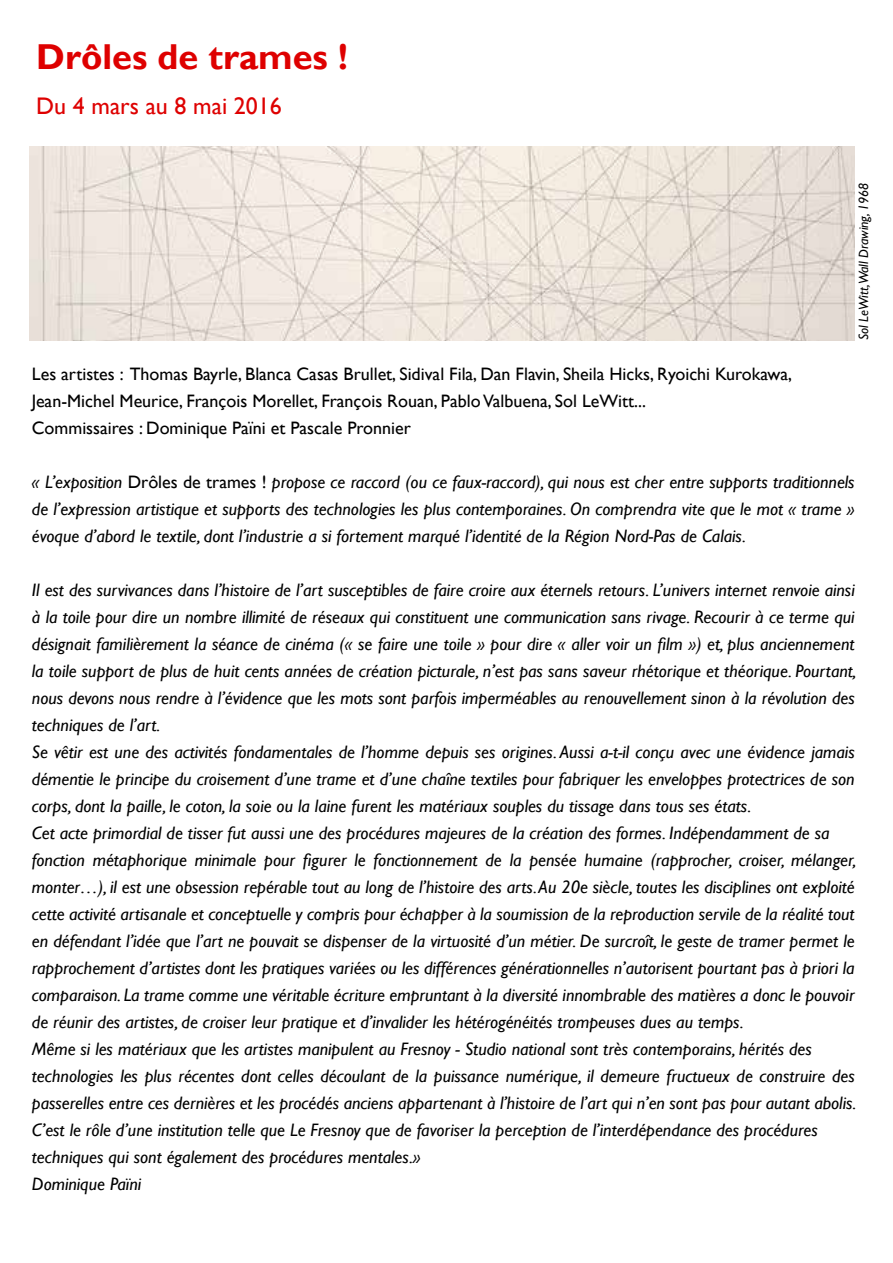
<style>
.page{position:relative;width:893px;height:1263px;background:#fff}
.page>*{position:absolute;margin:0;border:0;box-sizing:border-box;transform-origin:0 0}
.t1{font:700 36px "Gill Sans";color:#de0000}
.t2{font:24px "Gill Sans";color:#de0000}
.t3{font:italic 18px/27px "Gill Sans";color:#000;text-align:justify}
.t4{font:18px/27px "Gill Sans";color:#000}
.t5{font:italic 13.5px "Gill Sans";color:#000}
.s1{font-style:normal}
</style>
<div class="page">
<img style="left:30px;top:147px;width:825px;height:193px">
<h1 class="t1" style="left:36px;top:35px;width:313px">Drôles de trames !</h1>
<h2 class="t2" style="left:36px;top:92px;width:247px">Du 4 mars au 8 mai 2016</h2>
<p class="t5" style="left:856px;top:340px;width:159px;rotate:-90deg">Sol LeWitt,Wall Drawing, 1968</p>
<p class="t4" style="left:32px;top:360px;width:762px">Les artistes : Thomas Bayrle, Blanca Casas Brullet, Sidival Fila, Dan Flavin, Sheila Hicks, Ryoichi Kurokawa,<br>Jean-Michel Meurice, François Morellet, François Rouan, Pablo Valbuena, Sol LeWitt...<br>Commissaires : Dominique Païni et Pascale Pronnier</p>
<p class="t3" style="left:32px;top:468px;width:824px">« L’exposition <span class="s1">Drôles de trames !</span> propose ce raccord (ou ce faux-raccord), qui nous est cher entre supports traditionnels de l’expression artistique et supports des technologies les plus contemporaines. On comprendra vite que le mot « trame » évoque d’abord le textile, dont l’industrie a si fortement marqué l’identité de la Région Nord-Pas de Calais.</p>
<p class="t3" style="left:32px;top:576px;width:826px;text-align:left">Il est des survivances dans l’histoire de l’art susceptibles de faire croire aux éternels retours. L’univers internet renvoie ainsi à la toile pour dire un nombre illimité de réseaux qui constituent une communication sans rivage. Recourir à ce terme qui désignait familièrement la séance de cinéma (« se faire une toile » pour dire « aller voir un film ») et, plus anciennement la toile support de plus de huit cents années de création picturale, n’est pas sans saveur rhétorique et théorique. Pourtant, nous devons nous rendre à l’évidence que les mots sont parfois imperméables au renouvellement sinon à la révolution des techniques de l’art.<br>Se vêtir est une des activités fondamentales de l’homme depuis ses origines. Aussi a-t-il conçu avec une évidence jamais démentie le principe du croisement d’une trame et d’une chaîne textiles pour fabriquer les enveloppes protectrices de son corps, dont la paille, le coton, la soie ou la laine furent les matériaux souples du tissage dans tous ses états.<br>Cet acte primordial de tisser fut aussi une des procédures majeures de la création des formes. Indépendamment de sa fonction métaphorique minimale pour figurer le fonctionnement de la pensée humaine (rapprocher, croiser, mélanger, monter…), il est une obsession repérable tout au long de l’histoire des arts. Au 20e siècle, toutes les disciplines ont exploité cette activité artisanale et conceptuelle y compris pour échapper à la soumission de la reproduction servile de la réalité tout en défendant l’idée que l’art ne pouvait se dispenser de la virtuosité d’un métier. De surcroît, le geste de tramer permet le rapprochement d’artistes dont les pratiques variées ou les différences générationnelles n’autorisent pourtant pas à priori la comparaison. La trame comme une véritable écriture empruntant à la diversité innombrable des matières a donc le pouvoir de réunir des artistes, de croiser leur pratique et d’invalider les hétérogénéités trompeuses dues au temps.<br>Même si les matériaux que les artistes manipulent au Fresnoy - Studio national sont très contemporains, hérités des technologies les plus récentes dont celles découlant de la puissance numérique, il demeure fructueux de construire des passerelles entre ces dernières et les procédés anciens appartenant à l’histoire de l’art qui n’en sont pas pour autant abolis.<br>C’est le rôle d’une institution telle que Le Fresnoy que de favoriser la perception de l’interdépendance des procédures techniques qui sont également des procédures mentales.»<br>Dominique Païni</p>
</div>
